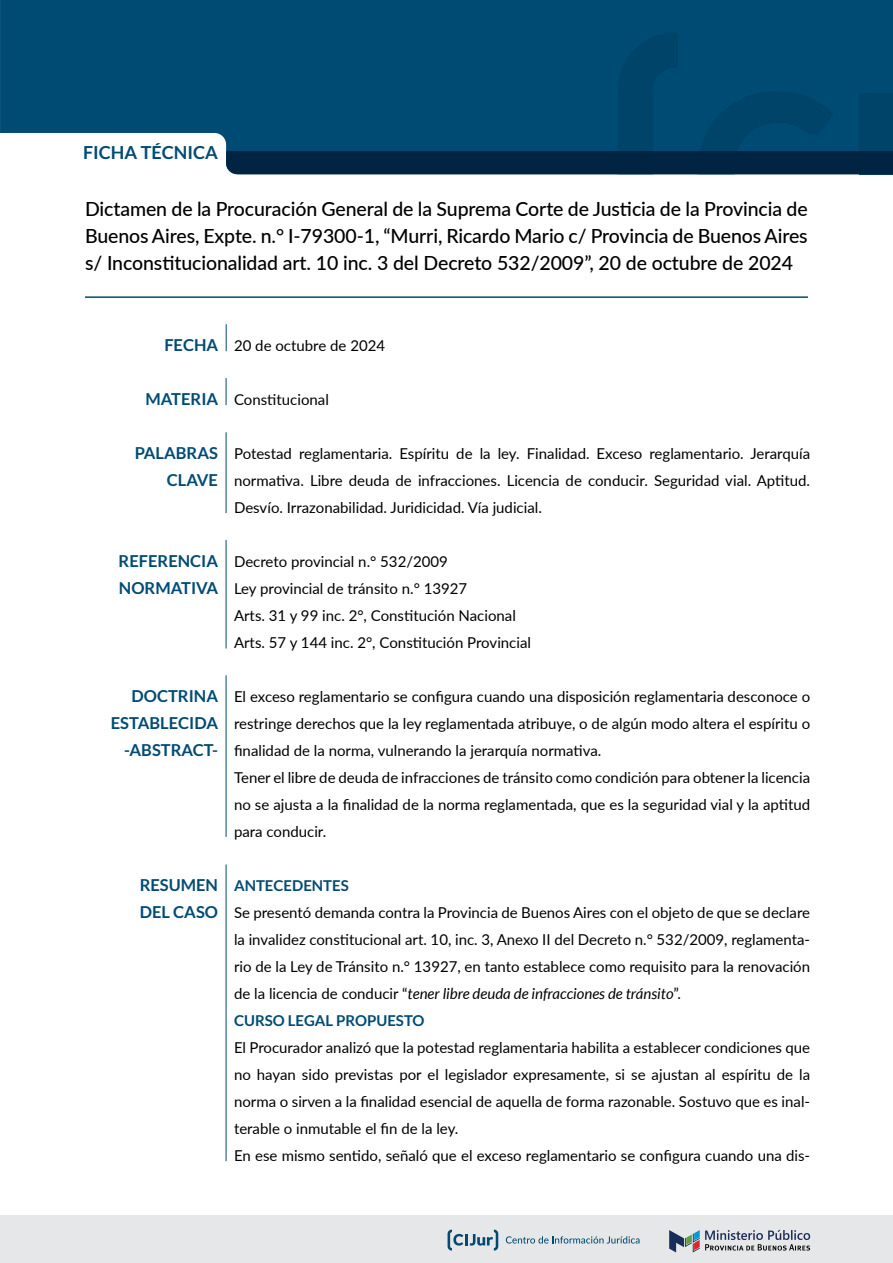
<style>
.page{position:relative;width:893px;height:1263px;background:#fff}
.page>*{position:absolute;margin:0;border:0;box-sizing:border-box;transform-origin:0 0}
.t1{font:500 19.5px/27px "Lato";letter-spacing:-.005em;color:#000;text-align:justify}
.t2{font:700 18px "Lato";color:#004b74}
.t3{font:700 16.5px/27px "Lato";color:#004b74}
.t4{font:15px/27px "Lato";color:#000}
.t5{font:700 15px "Lato";color:#004b74}
.s1{font-style:italic}
.s2{font-weight:700;color:#004b74}
</style>
<div class="page">
<div style="left:0;top:1215px;width:893px;height:48px;background:#e6e7e8"></div>
<svg style="left:669px;top:1230px;width:141px;height:22px"></svg>
<svg style="left:506px;top:1236px;width:133px;height:7px"></svg>
<svg style="left:448px;top:1229px;width:50px;height:21px"></svg>
<div style="left:0;top:0;width:893px;height:143px;background:#004b74"></div>
<svg style="left:226px;top:32px;width:667px;height:142px;background:#00446b"></svg>
<hr style="left:85px;top:296px;width:723px;height:2px;background:#004b74">
<svg style="left:226px;top:324px;width:1px;height:27px"></svg>
<svg style="left:226px;top:378px;width:1px;height:27px"></svg>
<hr style="left:226px;top:864px;width:1px;height:297px;background:#004b74">
<hr style="left:226px;top:432px;width:1px;height:81px;background:#004b74">
<hr style="left:226px;top:540px;width:1px;height:108px;background:#004b74">
<hr style="left:226px;top:675px;width:1px;height:162px;background:#004b74">
<p class="t2" style="left:83px;top:142px;width:136px">FICHA TÉCNICA</p>
<p class="t1" style="left:85px;top:195px;width:724px">Dictamen de la Procuración General de la Suprema Corte de Justicia de la Provincia de Buenos Aires, Expte. n.° I-79300-1, “Murri, Ricardo Mario c/ Provincia de Buenos Aires s/ Inconstitucionalidad art. 10 inc. 3 del Decreto 532/2009”, 20 de octubre de 2024</p>
<p class="t3" style="left:164px;top:331px;width:55px">FECHA</p>
<p class="t4" style="left:234px;top:331px;width:153px">20 de octubre de 2024</p>
<p class="t3" style="left:145px;top:385px;width:74px">MATERIA</p>
<p class="t4" style="left:234px;top:385px;width:96px">Constitucional</p>
<p class="t3" style="left:135px;top:439px;width:85px;text-align:right">PALABRAS<br>CLAVE</p>
<p class="t4" style="left:234px;top:439px;width:578px;text-align:justify">Potestad reglamentaria. Espíritu de la ley. Finalidad. Exceso reglamentario. Jerarquía normativa. Libre deuda de infracciones. Licencia de conducir. Seguridad vial. Aptitud.<br>Desvío. Irrazonabilidad. Juridicidad. Vía judicial.</p>
<p class="t3" style="left:119px;top:547px;width:101px">REFERENCIA<br>NORMATIVA</p>
<p class="t4" style="left:234px;top:547px;width:298px">Decreto provincial n.° 532/2009<br>Ley provincial de tránsito n.° 13927<br>Arts. 31 y 99 inc. 2°, Constitución Nacional Arts. 57 y 144 inc. 2°, Constitución Provincial</p>
<p class="t3" style="left:111px;top:682px;width:109px;text-align:right">DOCTRINA<br>ESTABLECIDA -ABSTRACT-</p>
<p class="t4" style="left:234px;top:682px;width:578px">El exceso reglamentario se configura cuando una disposición reglamentaria desconoce o restringe derechos que la ley reglamentada atribuye, o de algún modo altera el espíritu o finalidad de la norma, vulnerando la jerarquía normativa.<br>Tener el libre de deuda de infracciones de tránsito como condición para obtener la licencia no se ajusta a la finalidad de la norma reglamentada, que es la seguridad vial y la aptitud para conducir.</p>
<p class="t3" style="left:140px;top:871px;width:80px">RESUMEN<br>DEL CASO</p>
<p class="t5" style="left:234px;top:877px;width:116px">ANTECEDENTES</p>
<p class="t4" style="left:234px;top:898px;width:578px">Se presentó demanda contra la Provincia de Buenos Aires con el objeto de que se declare la invalidez constitucional art. 10, inc. 3, Anexo II del Decreto n.° 532/2009, reglamenta&shy;rio de la Ley de Tránsito n.° 13927, en tanto establece como requisito para la renovación de la licencia de conducir “<span class="s1">tener libre deuda de infracciones de tránsito</span>”.<br><span class="s2">CURSO LEGAL PROPUESTO</span></p>
<p class="t4" style="left:234px;top:1033px;width:578px">El Procurador analizó que la potestad reglamentaria habilita a establecer condiciones que no hayan sido previstas por el legislador expresamente, si se ajustan al espíritu de la norma o sirven a la finalidad esencial de aquella de forma razonable. Sostuvo que es inal&shy;terable o inmutable el fin de la ley.<br>En ese mismo sentido, señaló que el exceso reglamentario se configura cuando una dis-</p>
</div>
